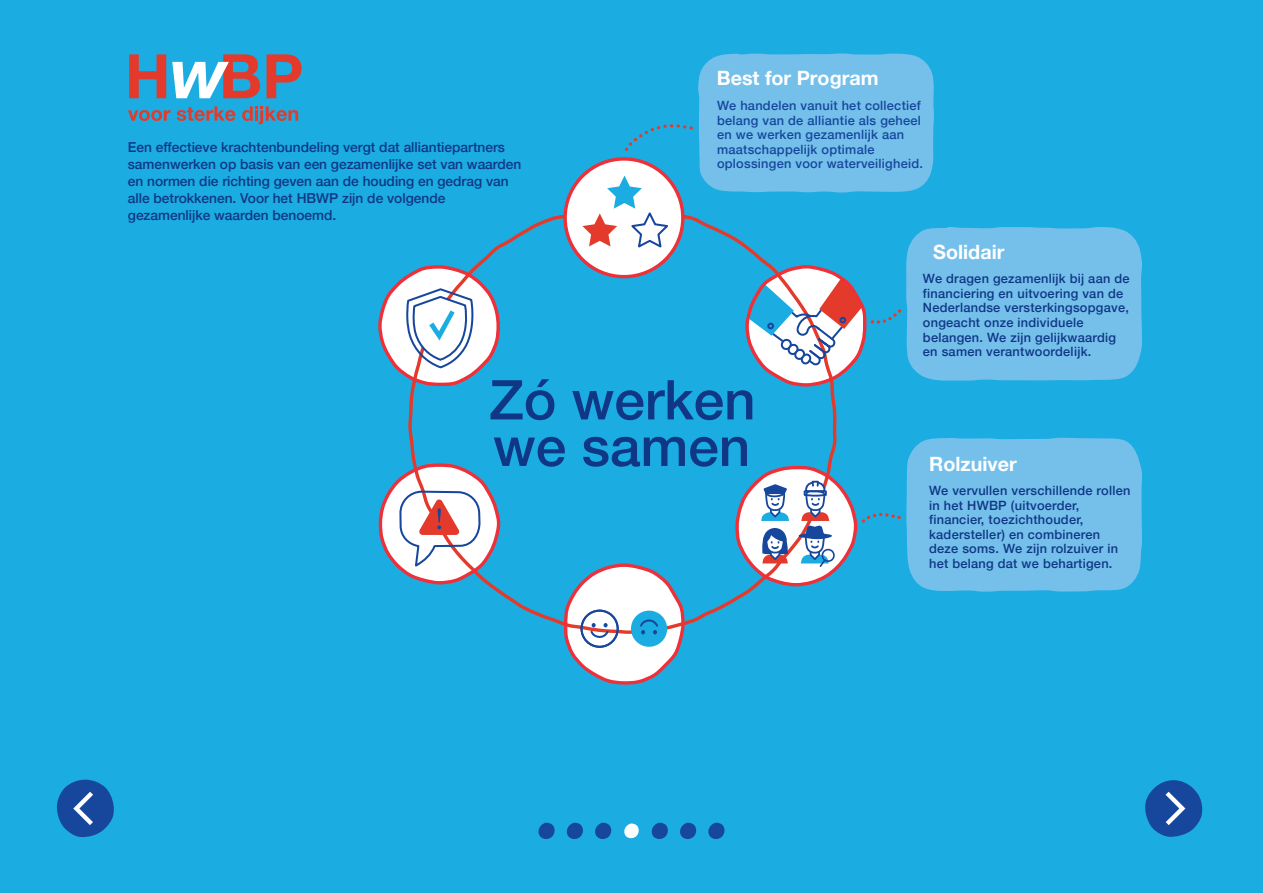
<style>
.page{position:relative;width:1263px;height:893px;background:#1bace2}
.page>*{position:absolute;margin:0;border:0;box-sizing:border-box;transform-origin:0 0}
.t1{font:500 54.9px/46.5px "Helvetica Neue";color:#103785}
.t2{font:700 19.65px "Helvetica Neue";color:#fff}
.t3{font:500 13.65px/17px "Helvetica Neue";color:#103785}
.t4{font:500 12.75px/14.7px "Helvetica Neue";letter-spacing:.02em;color:#103785}
.t5{font:500 12.75px/14.7px "Helvetica Neue";letter-spacing:.02em;color:#17479d}
</style>
<div class="page">
<svg style="left:129px;top:54px;width:37px;height:44px"></svg>
<svg style="left:267px;top:54px;width:34px;height:44px"></svg>
<svg style="left:172px;top:54px;width:88px;height:44px"></svg>
<svg style="left:128px;top:110px;width:42px;height:11px"></svg>
<svg style="left:177px;top:106px;width:58px;height:15px"></svg>
<svg style="left:242px;top:106px;width:56px;height:18px"></svg>
<svg style="left:408px;top:216px;width:429px;height:409px"></svg>
<svg style="left:561px;top:562px;width:126px;height:123px"></svg>
<svg style="left:378px;top:263px;width:124px;height:126px"></svg>
<svg style="left:378px;top:461px;width:124px;height:125px"></svg>
<svg style="left:555px;top:54px;width:587px;height:334px"></svg>
<svg style="left:733px;top:438px;width:409px;height:154px"></svg>
<svg style="left:1145px;top:780px;width:58px;height:57px"></svg>
<svg style="left:56px;top:779px;width:58px;height:59px"></svg>
<svg style="left:538px;top:822px;width:17px;height:17px"></svg>
<svg style="left:566px;top:822px;width:17px;height:17px"></svg>
<svg style="left:595px;top:822px;width:17px;height:17px"></svg>
<svg style="left:624px;top:823px;width:15px;height:16px"></svg>
<svg style="left:651px;top:822px;width:17px;height:17px"></svg>
<svg style="left:680px;top:822px;width:17px;height:17px"></svg>
<svg style="left:708px;top:822px;width:17px;height:17px"></svg>
<p class="t3" style="left:128px;top:138px;width:395px">Een effectieve krachtenbundeling vergt dat alliantiepartners samenwerken op basis van een gezamenlijke set van waarden en normen die richting geven aan de houding en gedrag van alle betrokkenen. Voor het HBWP zijn de volgende gezamenlijke waarden benoemd.</p>
<p class="t2" style="left:717px;top:62px;width:163px">Best for Program</p>
<p class="t5" style="left:717px;top:97px;width:208px">We handelen vanuit het collectief belang van de alliantie als geheel en we werken gezamenlijk aan maatschappelijk optimale oplossingen voor waterveiligheid.</p>
<p class="t2" style="left:933px;top:236px;width:73px">Solidair</p>
<p class="t4" style="left:923px;top:270px;width:208px">We dragen gezamenlijk bij aan de financiering en uitvoering van de<br>Nederlandse versterkingsopgave, ongeacht onze individuele belangen. We zijn gelijkwaardig en samen verantwoordelijk.</p>
<p class="t1" style="left:489px;top:372px;width:268px">Zó werken we samen</p>
<p class="t2" style="left:929px;top:449px;width:89px">Rolzuiver</p>
<p class="t4" style="left:929px;top:482px;width:203px">We vervullen verschillende rollen in het HWBP (uitvoerder, financier, toezichthouder, kadersteller) en combineren deze soms. We zijn rolzuiver in het belang dat we behartigen.</p>
</div>
